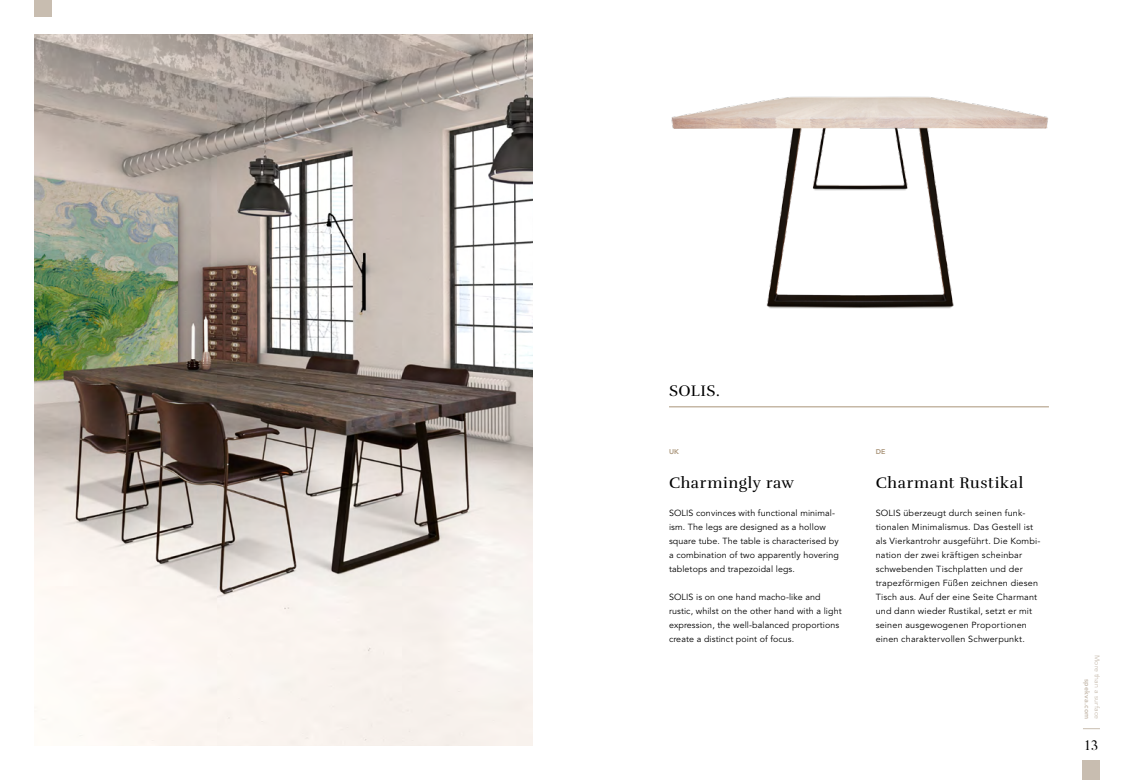
<style>
.page{position:relative;width:1134px;height:780px;background:#fff}
.page>*{position:absolute;margin:0;border:0;box-sizing:border-box;transform-origin:0 0}
.t1{font:15.7px "Rufina";letter-spacing:.035em;color:#000}
.t2{font:13.7px "Butler";color:#000}
.t3{font:8.8px/14px "Avenir LT Std";letter-spacing:.015em;color:#000}
.t4{font:6.9px "Avenir LT Std";letter-spacing:.025em;color:#c8bdb0}
.t5{font:800 6.9px "Avenir LT Std";letter-spacing:.03em;color:#c8bdb0}
.t6{font:800 6.9px "Avenir LT Std";color:#a99479}
</style>
<div class="page">
<img style="left:34px;top:34px;width:499px;height:712px">
<img style="left:671px;top:96px;width:377px;height:213px">
<div style="left:1083px;top:760px;width:17px;height:20px;background:#c8bdb0"></div>
<svg style="left:1083px;top:728px;width:17px;height:1px"></svg>
<div style="left:34px;top:0;width:17px;height:17px;background:#c8bdb0"></div>
<hr style="left:669px;top:406px;width:380px;height:1px;background:#a99479">
<h1 class="t1" style="left:669px;top:381px;width:52px">SOLIS.</h1>
<p class="t6" style="left:669px;top:447px;width:12px">UK</p>
<h1 class="t1" style="left:669px;top:473px;width:126px">Charmingly raw</h1>
<p class="t3" style="left:669px;top:506px;width:171px">SOLIS convinces with functional minimal&shy;ism. The legs are designed as a hollow square tube. The table is characterised by a combination of two apparently hovering tabletops and trapezoidal legs.</p>
<p class="t3" style="left:669px;top:590px;width:174px">SOLIS is on one hand macho-like and rustic, whilst on the other hand with a light expression, the well-balanced proportions create a distinct point of focus.</p>
<p class="t6" style="left:876px;top:447px;width:11px">DE</p>
<h1 class="t1" style="left:876px;top:473px;width:149px">Charmant Rustikal</h1>
<p class="t3" style="left:876px;top:506px;width:166px">SOLIS überzeugt durch seinen funk&shy;tionalen Minimalismus. Das Gestell ist als Vierkantrohr ausgeführt. Die Kombi&shy;nation der zwei kräftigen scheinbar schwebenden Tischplatten und der trapezförmigen Füßen zeichnen diesen Tisch aus. Auf der eine Seite Charmant und dann wieder Rustikal, setzt er mit seinen ausgewogenen Proportionen einen charaktervollen Schwerpunkt.</p>
<p class="t4" style="left:1101px;top:655px;width:66px;rotate:90deg">More than a surface</p>
<p class="t5" style="left:1091px;top:679px;width:42px;rotate:90deg">spekva.com</p>
<h2 class="t2" style="left:1085px;top:736px;width:15px">13</h2>
</div>
